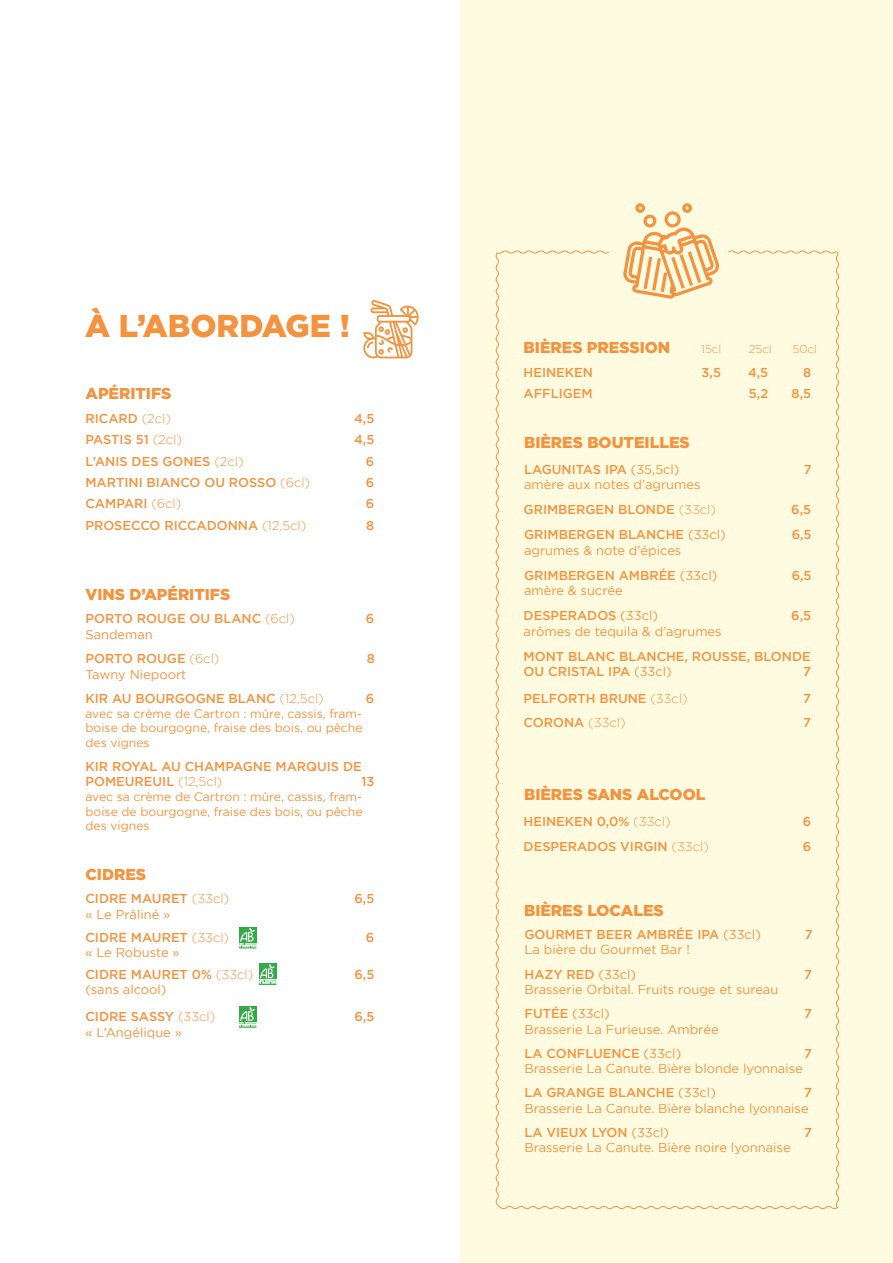
<style>
.page{position:relative;width:893px;height:1263px;background:#fff}
.page>*{position:absolute;margin:0;border:0;box-sizing:border-box;transform-origin:0 0}
.t1{font:900 31.5px "Gotham";color:#f3933f}
.t2{font:900 15.75px "Gotham";color:#f3933f}
.t3{font:500 12.9px/15.5px "Gotham";color:#f3933f}
.t4{font:12.9px "Gotham";color:#f3933f}
.t5{font:12.15px/14.5px "Gotham";color:#f3933f;text-align:justify}
.t6{font:300 11.4px "Gotham";color:#f3933f}
.s1{font-weight:300}
.s2{font-weight:400}
.s3{font-weight:500}
</style>
<div class="page">
<div style="left:460px;top:0;width:433px;height:1263px;background:#fffbe1"></div>
<svg style="left:256px;top:927px;width:1px;height:22px"></svg>
<svg style="left:239px;top:927px;width:17px;height:22px"></svg>
<svg style="left:258px;top:963px;width:19px;height:22px"></svg>
<div style="left:259px;top:963px;width:17px;height:16px;background:#35aa49"></div>
<svg style="left:259px;top:964px;width:17px;height:21px"></svg>
<svg style="left:256px;top:1006px;width:1px;height:22px"></svg>
<div style="left:239px;top:1006px;width:17px;height:16px;background:#35aa49"></div>
<svg style="left:239px;top:1007px;width:17px;height:21px"></svg>
<svg style="left:363px;top:300px;width:56px;height:58px"></svg>
<svg style="left:495px;top:250px;width:344px;height:959px"></svg>
<svg style="left:623px;top:203px;width:97px;height:96px"></svg>
<p class="t1" style="left:85px;top:308px;width:266px">À L’ABORDAGE !</p>
<p class="t2" style="left:85px;top:384px;width:88px">APÉRITIFS</p>
<p class="t3" style="left:85px;top:410px;width:87px">RICARD <span class="s1">(2cl)</span></p>
<p class="t3" style="left:354px;top:410px;width:22px">4,5</p>
<p class="t3" style="left:85px;top:432px;width:98px">PASTIS 51 <span class="s1">(2cl)</span></p>
<p class="t3" style="left:354px;top:432px;width:22px">4,5</p>
<p class="t3" style="left:85px;top:453px;width:160px">L’ANIS DES GONES <span class="s1">(2cl)</span></p>
<p class="t3" style="left:366px;top:453px;width:10px">6</p>
<p class="t3" style="left:85px;top:474px;width:226px">MARTINI BIANCO OU ROSSO <span class="s1">(6cl)</span></p>
<p class="t3" style="left:366px;top:474px;width:10px">6</p>
<p class="t3" style="left:85px;top:496px;width:97px">CAMPARI <span class="s1">(6cl)</span></p>
<p class="t3" style="left:366px;top:496px;width:10px">6</p>
<p class="t3" style="left:85px;top:517px;width:222px">PROSECCO RICCADONNA <span class="s1">(12,5cl)</span></p>
<p class="t3" style="left:366px;top:517px;width:10px">8</p>
<p class="t2" style="left:85px;top:585px;width:146px">VINS D’APÉRITIFS</p>
<p class="t3" style="left:85px;top:611px;width:211px">PORTO ROUGE OU BLANC <span class="s1">(6cl)</span></p>
<p class="t3" style="left:366px;top:611px;width:10px">6</p>
<p class="t4" style="left:85px;top:627px;width:69px">Sandeman</p>
<p class="t3" style="left:85px;top:651px;width:135px">PORTO ROUGE <span class="s1">(6cl)</span></p>
<p class="t3" style="left:367px;top:651px;width:10px">8</p>
<p class="t4" style="left:85px;top:667px;width:102px">Tawny Niepoort</p>
<p class="t3" style="left:85px;top:691px;width:240px">KIR AU BOURGOGNE BLANC <span class="s1">(12,5cl)</span></p>
<p class="t3" style="left:366px;top:691px;width:10px">6</p>
<p class="t5" style="left:85px;top:706px;width:279px">avec sa crème de Cartron : mûre, cassis, fram&shy;boise de bourgogne, fraise des bois, ou pêche des vignes</p>
<p class="t3" style="left:85px;top:758px;width:278px">KIR ROYAL AU CHAMPAGNE MARQUIS DE<br>POMEUREUIL <span class="s1">(12,5cl)</span></p>
<p class="t3" style="left:361px;top:774px;width:15px">13</p>
<p class="t5" style="left:85px;top:789px;width:279px">avec sa crème de Cartron : mûre, cassis, fram&shy;boise de bourgogne, fraise des bois, ou pêche des vignes</p>
<p class="t2" style="left:85px;top:865px;width:62px">CIDRES</p>
<p class="t3" style="left:85px;top:891px;width:145px">CIDRE MAURET <span class="s1">(33cl)</span></p>
<p class="t3" style="left:354px;top:891px;width:21px">6,5</p>
<p class="t4" style="left:85px;top:907px;width:86px">« Le Prâliné »</p>
<p class="t3" style="left:85px;top:929px;width:145px">CIDRE MAURET <span class="s1">(33cl)</span></p>
<p class="t3" style="left:366px;top:929px;width:10px">6</p>
<p class="t4" style="left:85px;top:946px;width:96px">« Le Robuste »</p>
<p class="t3" style="left:85px;top:966px;width:169px">CIDRE MAURET 0% <span class="s1">(33cl)</span></p>
<p class="t3" style="left:354px;top:966px;width:21px">6,5</p>
<p class="t4" style="left:85px;top:982px;width:83px">(sans alcool)</p>
<p class="t3" style="left:85px;top:1009px;width:131px">CIDRE SASSY <span class="s1">(33cl)</span></p>
<p class="t3" style="left:354px;top:1009px;width:21px">6,5</p>
<p class="t4" style="left:85px;top:1025px;width:98px">« L’Angélique »</p>
<p class="t2" style="left:524px;top:338px;width:148px">BIÈRES PRESSION</p>
<p class="t6" style="left:701px;top:343px;width:22px">15cl</p>
<p class="t6" style="left:749px;top:343px;width:25px">25cl</p>
<p class="t6" style="left:792px;top:343px;width:26px">50cl</p>
<p class="t3" style="left:524px;top:364px;width:71px">HEINEKEN</p>
<p class="t3" style="left:702px;top:364px;width:21px">3,5</p>
<p class="t3" style="left:748px;top:364px;width:22px">4,5</p>
<p class="t3" style="left:803px;top:364px;width:10px">8</p>
<p class="t3" style="left:524px;top:386px;width:70px">AFFLIGEM</p>
<p class="t3" style="left:749px;top:386px;width:21px">5,2</p>
<p class="t3" style="left:791px;top:386px;width:21px">8,5</p>
<p class="t2" style="left:524px;top:433px;width:167px">BIÈRES BOUTEILLES</p>
<p class="t3" style="left:524px;top:461px;width:157px">LAGUNITAS IPA <span class="s2">(35,5cl)</span></p>
<p class="t3" style="left:804px;top:461px;width:9px">7</p>
<p class="t4" style="left:524px;top:477px;width:178px">amère aux notes d’agrumes</p>
<p class="t3" style="left:524px;top:527px;width:203px">GRIMBERGEN BLANCHE <span class="s2">(33cl)</span></p>
<p class="t3" style="left:792px;top:527px;width:21px">6,5</p>
<p class="t4" style="left:524px;top:543px;width:159px">agrumes &amp; note d’épices</p>
<p class="t3" style="left:524px;top:567px;width:195px">GRIMBERGEN AMBRÉE <span class="s2">(33cl)</span></p>
<p class="t3" style="left:792px;top:567px;width:21px">6,5</p>
<p class="t4" style="left:524px;top:584px;width:100px">amère &amp; sucrée</p>
<p class="t3" style="left:524px;top:608px;width:136px">DESPERADOS <span class="s2">(33cl)</span></p>
<p class="t3" style="left:791px;top:608px;width:21px">6,5</p>
<p class="t4" style="left:524px;top:624px;width:200px">arômes de tequila &amp; d’agrumes</p>
<p class="t3" style="left:524px;top:648px;width:289px">MONT BLANC BLANCHE, ROUSSE, BLONDE<br>OU CRISTAL IPA <span class="s2">(33cl)</span></p>
<p class="t3" style="left:524px;top:502px;width:194px">GRIMBERGEN BLONDE <span class="s1">(33cl)</span></p>
<p class="t3" style="left:791px;top:502px;width:21px">6,5</p>
<p class="t3" style="left:803px;top:664px;width:9px">7</p>
<p class="t3" style="left:524px;top:691px;width:166px">PELFORTH BRUNE <span class="s1">(33cl)</span></p>
<p class="t3" style="left:803px;top:691px;width:9px">7</p>
<p class="t3" style="left:524px;top:714px;width:103px">CORONA <span class="s1">(33cl)</span></p>
<p class="t3" style="left:803px;top:714px;width:9px">7</p>
<p class="t2" style="left:524px;top:785px;width:183px">BIÈRES SANS ALCOOL</p>
<p class="t3" style="left:524px;top:813px;width:148px">HEINEKEN 0,0% <span class="s1">(33cl)</span></p>
<p class="t3" style="left:803px;top:813px;width:10px">6</p>
<p class="t3" style="left:524px;top:839px;width:187px">DESPERADOS VIRGIN <span class="s1">(33cl)</span></p>
<p class="t3" style="left:803px;top:839px;width:10px">6</p>
<p class="t2" style="left:524px;top:901px;width:141px">BIÈRES LOCALES</p>
<p class="t3" style="left:525px;top:926px;width:238px">GOURMET BEER AMBRÉE IPA <span class="s2">(33cl)</span></p>
<p class="t3" style="left:805px;top:926px;width:9px">7</p>
<p class="t4" style="left:525px;top:943px;width:167px">La bière du Gourmet Bar !</p>
<p class="t3" style="left:525px;top:966px;width:113px">HAZY RED <span class="s2">(33cl)</span></p>
<p class="t3" style="left:804px;top:966px;width:9px">7</p>
<p class="t4" style="left:525px;top:982px;width:255px">Brasserie Orbital. Fruits rouge et sureau</p>
<p class="t4" style="left:525px;top:1006px;width:87px"><span class="s3">FUTÉE</span> (33cl)</p>
<p class="t3" style="left:804px;top:1005px;width:9px">7</p>
<p class="t4" style="left:525px;top:1022px;width:196px">Brasserie La Furieuse. Ambrée</p>
<p class="t3" style="left:525px;top:1045px;width:158px">LA CONFLUENCE <span class="s2">(33cl)</span></p>
<p class="t3" style="left:804px;top:1045px;width:9px">7</p>
<p class="t4" style="left:525px;top:1061px;width:280px">Brasserie La Canute. Bière blonde lyonnaise</p>
<p class="t3" style="left:525px;top:1085px;width:193px">LA GRANGE BLANCHE <span class="s2">(33cl)</span></p>
<p class="t3" style="left:804px;top:1085px;width:9px">7</p>
<p class="t4" style="left:525px;top:1101px;width:286px">Brasserie La Canute. Bière blanche lyonnaise</p>
<p class="t3" style="left:525px;top:1124px;width:146px">LA VIEUX LYON <span class="s2">(33cl)</span></p>
<p class="t3" style="left:804px;top:1124px;width:9px">7</p>
<p class="t4" style="left:525px;top:1141px;width:268px">Brasserie La Canute. Bière noire lyonnaise</p>
</div>
